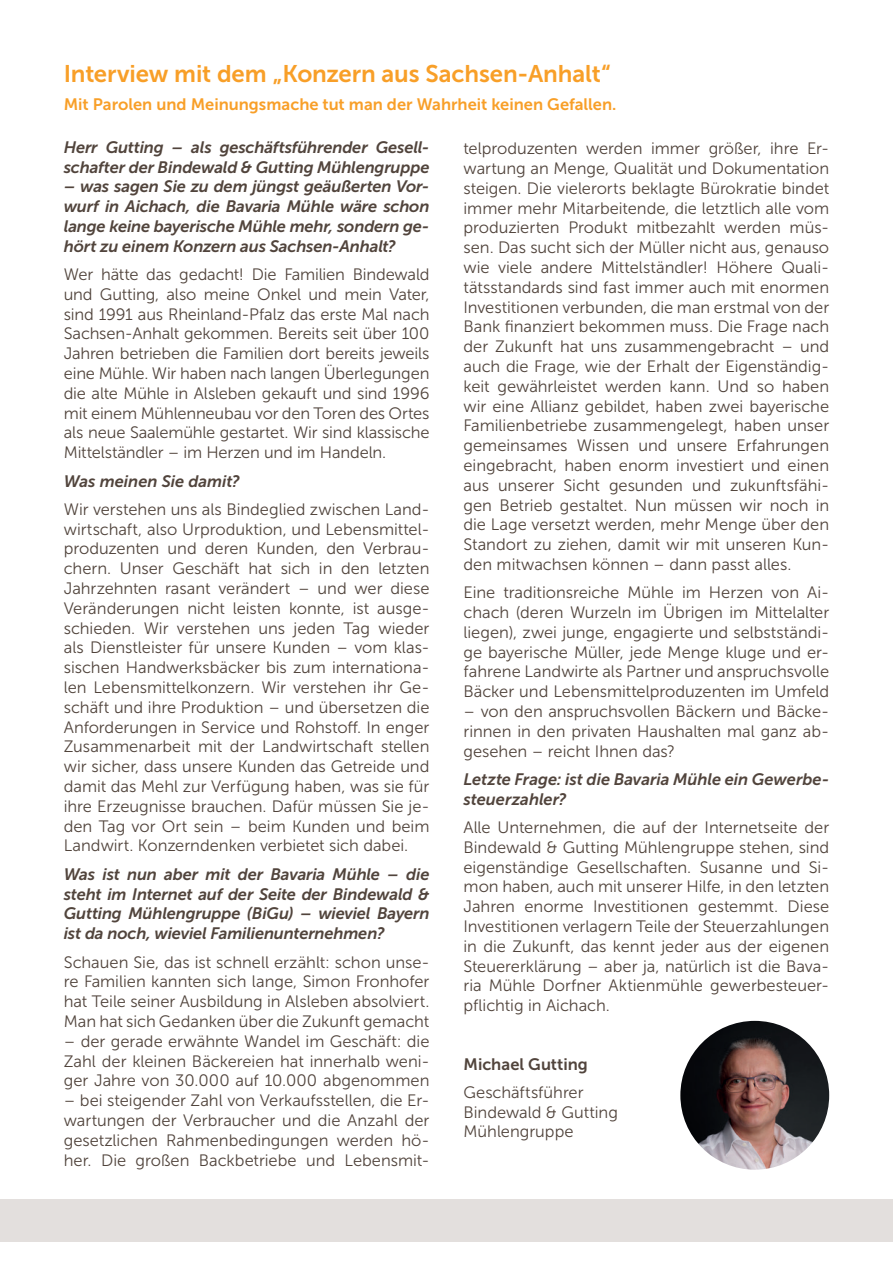
<style>
.page{position:relative;width:893px;height:1263px;background:#fff}
.page>*{position:absolute;margin:0;border:0;box-sizing:border-box;transform-origin:0 0}
.t1{font:24px "Museo Sans 700";letter-spacing:-.005em;color:#f89f28}
.t2{font:16.5px/19.8px "Museo Sans 300";color:#51443c;text-align:justify}
.t3{font:italic 16.5px/19.8px "Museo Sans 700";letter-spacing:-.01em;color:#51443c}
.t4{font:16.5px "Museo Sans 700";color:#f89f28}
.t5{font:16.5px "Museo Sans 700";color:#51443c}
</style>
<div class="page">
<div style="left:0;top:1199px;width:893px;height:43px;background:#e3dfdd"></div>
<img style="left:680px;top:1021px;width:149px;height:149px;border-radius:74px">
<h1 class="t1" style="left:64px;top:60px;width:548px">Interview mit dem „Konzern aus Sachsen-Anhalt“</h1>
<p class="t4" style="left:64px;top:95px;width:554px">Mit Parolen und Meinungsmache tut man der Wahrheit keinen Gefallen.</p>
<p class="t3" style="left:64px;top:137px;width:367px">Herr Gutting – als geschäftsführender Gesell&shy;schafter der Bindewald &amp; Gutting Mühlengruppe</p>
<p class="t3" style="left:64px;top:177px;width:367px;text-align:justify">– was sagen Sie zu dem jüngst geäußerten Vor&shy;wurf in Aichach, die Bavaria Mühle wäre schon lange keine bayerische Mühle mehr, sondern ge&shy;hört zu einem Konzern aus Sachsen-Anhalt?</p>
<p class="t2" style="left:64px;top:265px;width:367px">Wer hätte das gedacht! Die Familien Bindewald und Gutting, also meine Onkel und mein Vater, sind 1991 aus Rheinland-Pfalz das erste Mal nach Sachsen-Anhalt gekommen. Bereits seit über 100<br>Jahren betrieben die Familien dort bereits jeweils eine Mühle. Wir haben nach langen Überlegungen die alte Mühle in Alsleben gekauft und sind 1996 mit einem Mühlenneubau vor den Toren des Ortes als neue Saalemühle gestartet. Wir sind klassische Mittelständler – im Herzen und im Handeln.</p>
<p class="t3" style="left:64px;top:471px;width:178px">Was meinen Sie damit?</p>
<p class="t2" style="left:64px;top:499px;width:367px">Wir verstehen uns als Bindeglied zwischen Land&shy;wirtschaft, also Urproduktion, und Lebensmittel&shy;produzenten und deren Kunden, den Verbrau&shy;chern. Unser Geschäft hat sich in den letzten Jahrzehnten rasant verändert – und wer diese Veränderungen nicht leisten konnte, ist ausge&shy;schieden. Wir verstehen uns jeden Tag wieder als Dienstleister für unsere Kunden – vom klas&shy;sischen Handwerksbäcker bis zum internationa&shy;len Lebensmittelkonzern. Wir verstehen ihr Ge&shy;schäft und ihre Produktion – und übersetzen die Anforderungen in Service und Rohstoff. In enger Zusammenarbeit mit der Landwirtschaft stellen wir sicher, dass unsere Kunden das Getreide und damit das Mehl zur Verfügung haben, was sie für ihre Erzeugnisse brauchen. Dafür müssen Sie je&shy;den Tag vor Ort sein – beim Kunden und beim Landwirt. Konzerndenken verbietet sich dabei.</p>
<p class="t3" style="left:64px;top:864px;width:367px;text-align:justify">Was ist nun aber mit der Bavaria Mühle – die steht im Internet auf der Seite der Bindewald &amp; Gutting Mühlengruppe (BiGu) – wieviel Bayern ist da noch, wieviel Familienunternehmen?</p>
<p class="t2" style="left:64px;top:952px;width:367px">Schauen Sie, das ist schnell erzählt: schon unse&shy;re Familien kannten sich lange, Simon Fronhofer hat Teile seiner Ausbildung in Alsleben absolviert.<br>Man hat sich Gedanken über die Zukunft gemacht</p>
<p class="t2" style="left:64px;top:1031px;width:367px">– der gerade erwähnte Wandel im Geschäft: die Zahl der kleinen Bäckereien hat innerhalb weni&shy;ger Jahre von 30.000 auf 10.000 abgenommen</p>
<p class="t2" style="left:64px;top:1091px;width:367px">– bei steigender Zahl von Verkaufsstellen, die Er&shy;wartungen der Verbraucher und die Anzahl der gesetzlichen Rahmenbedingungen werden hö&shy;her. Die großen Backbetriebe und Lebensmit-</p>
<p class="t2" style="left:463px;top:139px;width:367px">telproduzenten werden immer größer, ihre Er&shy;wartung an Menge, Qualität und Dokumentation steigen. Die vielerorts beklagte Bürokratie bindet immer mehr Mitarbeitende, die letztlich alle vom produzierten Produkt mitbezahlt werden müs&shy;sen. Das sucht sich der Müller nicht aus, genauso wie viele andere Mittelständler! Höhere Quali&shy;tätsstandards sind fast immer auch mit enormen Investitionen verbunden, die man erstmal von der Bank finanziert bekommen muss. Die Frage nach der Zukunft hat uns zusammengebracht – und auch die Frage, wie der Erhalt der Eigenständig&shy;keit gewährleistet werden kann. Und so haben wir eine Allianz gebildet, haben zwei bayerische Familienbetriebe zusammengelegt, haben unser gemeinsames Wissen und unsere Erfahrungen eingebracht, haben enorm investiert und einen aus unserer Sicht gesunden und zukunftsfähi&shy;gen Betrieb gestaltet. Nun müssen wir noch in die Lage versetzt werden, mehr Menge über den Standort zu ziehen, damit wir mit unseren Kun&shy;den mitwachsen können – dann passt alles.</p>
<p class="t2" style="left:463px;top:583px;width:367px">Eine traditionsreiche Mühle im Herzen von Ai&shy;chach (deren Wurzeln im Übrigen im Mittelalter liegen), zwei junge, engagierte und selbstständi&shy;ge bayerische Müller, jede Menge kluge und er&shy;fahrene Landwirte als Partner und anspruchsvolle Bäcker und Lebensmittelproduzenten im Umfeld</p>
<p class="t2" style="left:463px;top:702px;width:367px">– von den anspruchsvollen Bäckern und Bäcke&shy;rinnen in den privaten Haushalten mal ganz ab&shy;gesehen – reicht Ihnen das?</p>
<p class="t3" style="left:463px;top:769px;width:367px">Letzte Frage: ist die Bavaria Mühle ein Gewerbe&shy;steuerzahler?</p>
<p class="t2" style="left:463px;top:818px;width:367px">Alle Unternehmen, die auf der Internetseite der Bindewald &amp; Gutting Mühlengruppe stehen, sind eigenständige Gesellschaften. Susanne und Si&shy;mon haben, auch mit unserer Hilfe, in den letzten Jahren enorme Investitionen gestemmt. Diese Investitionen verlagern Teile der Steuerzahlungen in die Zukunft, das kennt jeder aus der eigenen Steuererklärung – aber ja, natürlich ist die Bava&shy;ria Mühle Dorfner Aktienmühle gewerbesteuer&shy;pflichtig in Aichach.</p>
<p class="t5" style="left:463px;top:1055px;width:126px">Michael Gutting</p>
<p class="t2" style="left:463px;top:1082px;width:156px;text-align:left">Geschäftsführer<br>Bindewald &amp; Gutting<br>Mühlengruppe</p>
</div>
